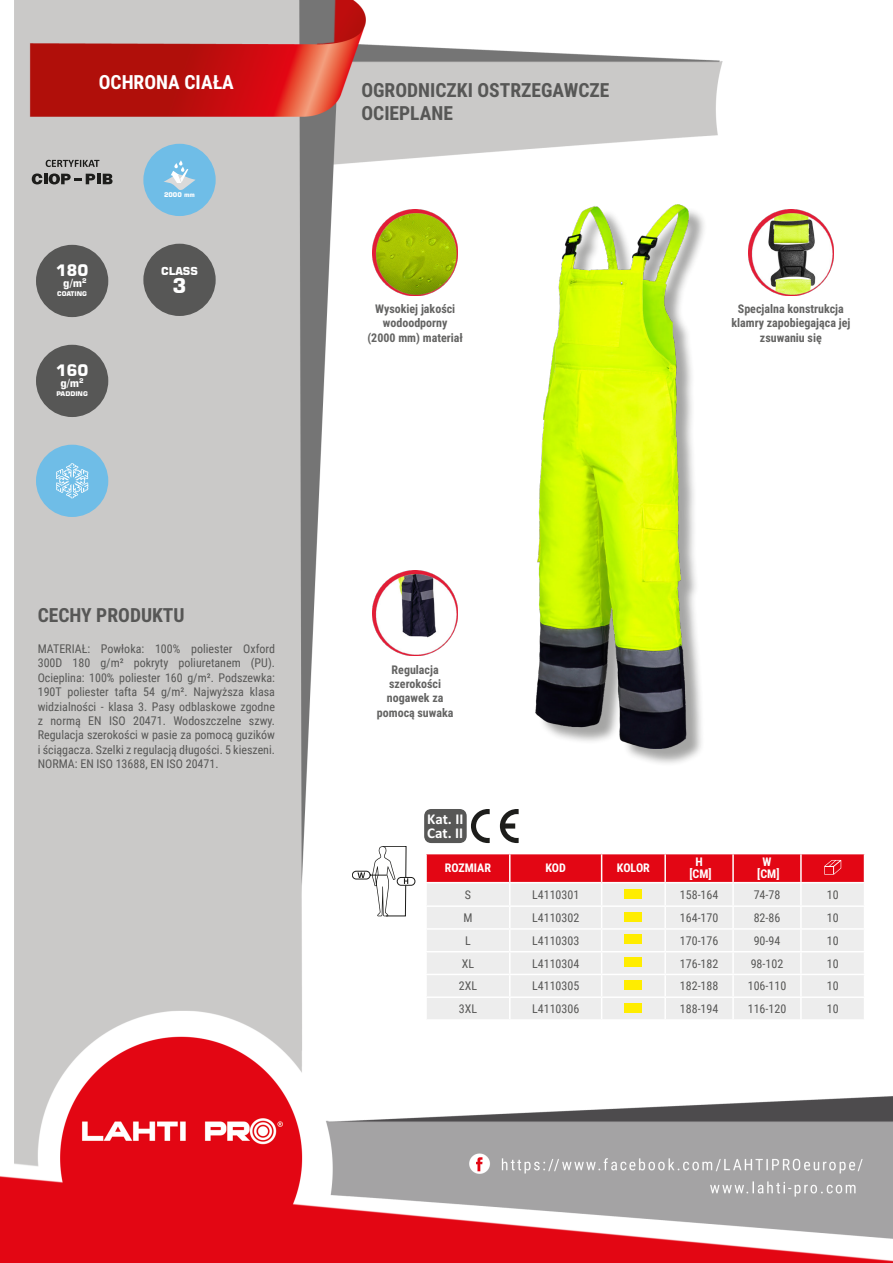
<style>
.page{position:relative;width:893px;height:1263px;background:#fff}
.page>*{position:absolute;margin:0;border:0;box-sizing:border-box;transform-origin:0 0}
.t1{font:700 20.1px "Square 721 BT";color:#fff}
.Lewo_bez_dzielenia{font:700 19.5px/23.4px "Roboto Condensed";color:#575756}
.MateriaĹ__CECHY{font:700 19.5px "Roboto Condensed";color:#575756}
.Center{font:700 19.5px "Roboto Condensed";color:#fff}
.t2{font:700 15.75px "Square 721 BT";color:#fff}
.t3{font:700 15px/13.8px "Calibri Profix";color:#fff}
.Opisy{font:12px/14.4px "Roboto Condensed";color:#575756;text-align:justify}
.Ĺšrodek{font:700 12px/14.4px "Roboto Condensed";color:#646463;text-align:center}
.Center-2{font:12px "Roboto Condensed";color:#575756}
.Indeks{font:12px "Roboto Condensed";color:#575756}
.Tabelka_nagĹ_Ăłwek{font:700 12px "Roboto Condensed";color:#fff}
.Ĺšrodek__wymuszenie{font:700 12px "Roboto Condensed";color:#fff}
.Ĺšrodek_bez_dzieleni{font:700 12px "Roboto Condensed";letter-spacing:-.005em;color:#fff}
.t4{font:700 10.95px "Square 721 BT";color:#fff}
.t5{font:700 10.8px "Square 721 BT";letter-spacing:-.01em;color:#fff}
.t6{font:700 6.45px "Square 721 BT";color:#fff}
</style>
<div class="page">
<img style="left:0;top:0;width:893px;height:1263px">
<div style="left:36px;top:245px;width:72px;height:72px;background:#575756;border-radius:50%"></div>
<div style="left:36px;top:345px;width:72px;height:72px;background:#575756;border-radius:50%"></div>
<div style="left:36px;top:445px;width:72px;height:72px;background:#6fbde7;border-radius:50%"></div>
<div style="left:143px;top:144px;width:73px;height:72px;background:#6fbde7;border-radius:50%"></div>
<div style="left:143px;top:244px;width:73px;height:72px;background:#575756;border-radius:50%"></div>
<div style="left:538px;top:207px;width:169px;height:560px;background:#1d1d1b;opacity:.4"></div>
<img style="left:536px;top:204px;width:153px;height:544px">
<hr style="left:425px;top:854px;width:2px;height:28px;background:#fff">
<hr style="left:425px;top:883px;width:2px;height:22px;background:#fff">
<hr style="left:425px;top:907px;width:2px;height:21px;background:#fff">
<hr style="left:425px;top:930px;width:2px;height:21px;background:#fff">
<hr style="left:425px;top:952px;width:2px;height:22px;background:#fff">
<hr style="left:425px;top:975px;width:2px;height:21px;background:#fff">
<hr style="left:425px;top:998px;width:2px;height:21px;background:#fff">
<hr style="left:425px;top:853px;width:85px;height:1px;background:#fff">
<hr style="left:425px;top:882px;width:85px;height:1px;background:#fff">
<hr style="left:425px;top:905px;width:85px;height:2px;background:#fff">
<hr style="left:425px;top:928px;width:85px;height:2px;background:#fff">
<hr style="left:425px;top:951px;width:85px;height:1px;background:#fff">
<hr style="left:425px;top:974px;width:85px;height:1px;background:#fff">
<hr style="left:425px;top:996px;width:85px;height:2px;background:#fff">
<hr style="left:425px;top:1019px;width:85px;height:2px;background:#fff">
<hr style="left:510px;top:1019px;width:92px;height:2px;background:#fff">
<hr style="left:602px;top:1019px;width:63px;height:2px;background:#fff">
<hr style="left:665px;top:1019px;width:68px;height:2px;background:#fff">
<hr style="left:733px;top:1019px;width:68px;height:2px;background:#fff">
<hr style="left:801px;top:1019px;width:64px;height:2px;background:#fff">
<svg style="left:426px;top:853px;width:439px;height:166px;background:#ecc8ca"></svg>
<div style="left:625px;top:889px;width:17px;height:10px;background:#ffed00"></div>
<div style="left:625px;top:912px;width:17px;height:9px;background:#ffed00"></div>
<div style="left:625px;top:934px;width:17px;height:10px;background:#ffed00"></div>
<div style="left:625px;top:957px;width:17px;height:10px;background:#ffed00"></div>
<div style="left:625px;top:980px;width:17px;height:10px;background:#ffed00"></div>
<div style="left:625px;top:1003px;width:17px;height:10px;background:#ffed00"></div>
<div style="left:424px;top:809px;width:43px;height:34px;background:#575756;border-radius:7px"></div>
<svg style="left:500px;top:809px;width:19px;height:34px"></svg>
<svg style="left:471px;top:809px;width:19px;height:34px"></svg>
<svg style="left:32px;top:173px;width:10px;height:11px"></svg>
<hr style="left:44px;top:174px;width:4px;height:10px;background:#1d1d1b">
<hr style="left:97px;top:174px;width:4px;height:10px;background:#1d1d1b">
<svg style="left:103px;top:174px;width:10px;height:10px"></svg>
<svg style="left:46px;top:160px;width:53px;height:7px"></svg>
<svg style="left:49px;top:173px;width:46px;height:11px"></svg>
<svg style="left:56px;top:463px;width:33px;height:35px"></svg>
<svg style="left:164px;top:160px;width:32px;height:30px"></svg>
<div style="left:352px;top:871px;width:18px;height:8px;background:#fff;border:1px solid #1d1d1b;border-radius:4px"></div>
<svg style="left:358px;top:872px;width:7px;height:6px"></svg>
<svg style="left:397px;top:877px;width:18px;height:8px"></svg>
<svg style="left:372px;top:846px;width:36px;height:70px"></svg>
<img style="left:748px;top:210px;width:85px;height:85px">
<img style="left:373px;top:571px;width:85px;height:85px">
<img style="left:373px;top:210px;width:85px;height:85px">
<p class="Center" style="left:99px;top:69px;width:137px">OCHRONA CIAŁA</p>
<p class="t2" style="left:56px;top:261px;width:34px">180</p>
<p class="t4" style="left:63px;top:276px;width:25px">g/m<sup>2</sup></p>
<p class="t6" style="left:57px;top:290px;width:31px">COATING</p>
<p class="t2" style="left:56px;top:361px;width:34px">160</p>
<p class="t4" style="left:60px;top:376px;width:25px">g/m<sup>2</sup></p>
<p class="t6" style="left:56px;top:389px;width:33px">PADDING</p>
<p class="t6" style="left:164px;top:190px;width:33px">2000 mm</p>
<p class="t5" style="left:161px;top:264px;width:38px">CLASS</p>
<p class="t1" style="left:172px;top:274px;width:16px">3</p>
<p class="MateriaĹ__CECHY" style="left:38px;top:601px;width:148px">CECHY PRODUKTU</p>
<p class="Opisy" style="left:38px;top:641px;width:239px">MATERIAŁ: Powłoka: 100% poliester Oxford 300D 180 g/m² pokryty poliuretanem (PU).<br>Ocieplina: 100% poliester 160 g/m². Podszewka:<br>190T poliester tafta 54 g/m². Najwyższa klasa widzialności - klasa 3. Pasy odblaskowe zgodne z normą EN ISO 20471. Wodoszczelne szwy.<br>Regulacja szerokości w pasie za pomocą guzików i ściągacza. Szelki z regulacją długości. 5 kieszeni.<br>NORMA: EN ISO 13688, EN ISO 20471.</p>
<p class="Lewo_bez_dzielenia" style="left:361px;top:77px;width:249px">OGRODNICZKI OSTRZEGAWCZE<br>OCIEPLANE</p>
<p class="Ĺšrodek" style="left:367px;top:301px;width:97px">Wysokiej jakości wodoodporny (2000 mm) materiał</p>
<p class="Ĺšrodek" style="left:731px;top:301px;width:121px">Specjalna konstrukcja klamry zapobiegająca jej zsuwaniu się</p>
<p class="Ĺšrodek" style="left:377px;top:662px;width:78px">Regulacja szerokości nogawek za pomocą suwaka</p>
<p class="t3" style="left:427px;top:811px;width:38px">Kat. II<br>Cat. II</p>
<p class="Tabelka_nagĹ_Ăłwek" style="left:445px;top:860px;width:48px">ROZMIAR</p>
<p class="Tabelka_nagĹ_Ăłwek" style="left:545px;top:860px;width:22px">KOD</p>
<p class="Ĺšrodek_bez_dzieleni" style="left:617px;top:860px;width:34px">KOLOR</p>
<p class="Ĺšrodek_bez_dzieleni" style="left:695px;top:854px;width:9px">H</p>
<p class="Ĺšrodek__wymuszenie" style="left:689px;top:866px;width:24px">[CM]</p>
<p class="Ĺšrodek_bez_dzieleni" style="left:762px;top:854px;width:10px">W</p>
<p class="Ĺšrodek__wymuszenie" style="left:757px;top:866px;width:24px">[CM]</p>
<p class="Center-2" style="left:465px;top:886px;width:8px">S</p>
<p class="Indeks" style="left:532px;top:886px;width:49px">L4110301</p>
<p class="Center-2" style="left:680px;top:886px;width:40px">158-164</p>
<p class="Center-2" style="left:754px;top:886px;width:28px">74-78</p>
<p class="Center-2" style="left:827px;top:886px;width:13px">10</p>
<p class="Center-2" style="left:463px;top:909px;width:11px">M</p>
<p class="Indeks" style="left:532px;top:909px;width:49px">L4110302</p>
<p class="Center-2" style="left:680px;top:909px;width:40px">164-170</p>
<p class="Center-2" style="left:754px;top:909px;width:28px">82-86</p>
<p class="Center-2" style="left:827px;top:909px;width:13px">10</p>
<p class="Center-2" style="left:465px;top:932px;width:7px">L</p>
<p class="Indeks" style="left:532px;top:932px;width:49px">L4110303</p>
<p class="Center-2" style="left:680px;top:932px;width:40px">170-176</p>
<p class="Center-2" style="left:754px;top:932px;width:28px">90-94</p>
<p class="Center-2" style="left:827px;top:932px;width:13px">10</p>
<p class="Center-2" style="left:462px;top:955px;width:14px">XL</p>
<p class="Indeks" style="left:532px;top:955px;width:49px">L4110304</p>
<p class="Center-2" style="left:680px;top:955px;width:40px">176-182</p>
<p class="Center-2" style="left:751px;top:955px;width:34px">98-102</p>
<p class="Center-2" style="left:827px;top:955px;width:13px">10</p>
<p class="Center-2" style="left:459px;top:978px;width:20px">2XL</p>
<p class="Indeks" style="left:532px;top:978px;width:49px">L4110305</p>
<p class="Center-2" style="left:680px;top:978px;width:40px">182-188</p>
<p class="Center-2" style="left:748px;top:978px;width:40px">106-110</p>
<p class="Center-2" style="left:827px;top:978px;width:13px">10</p>
<p class="Center-2" style="left:459px;top:1000px;width:20px">3XL</p>
<p class="Indeks" style="left:532px;top:1000px;width:49px">L4110306</p>
<p class="Center-2" style="left:680px;top:1000px;width:40px">188-194</p>
<p class="Center-2" style="left:748px;top:1000px;width:40px">116-120</p>
<p class="Center-2" style="left:827px;top:1000px;width:13px">10</p>
</div>
